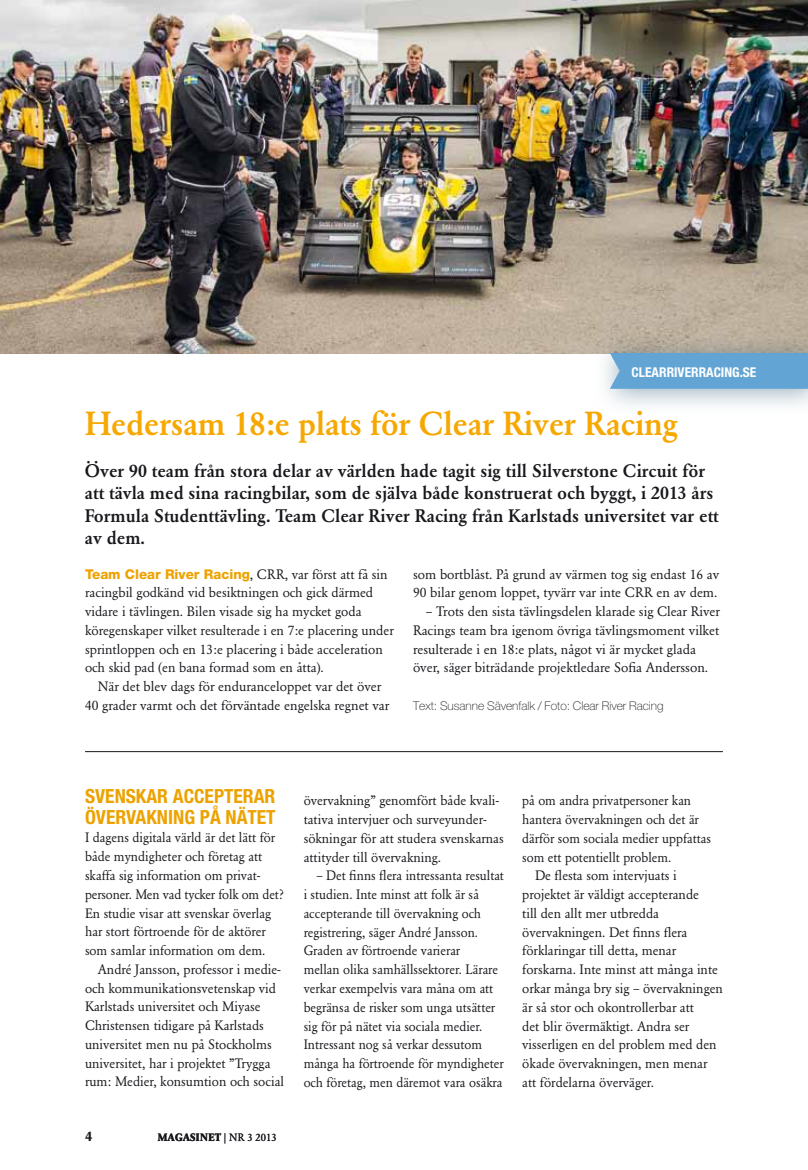
<style>
.page{position:relative;width:808px;height:1170px;background:#fff}
.page>*{position:absolute;margin:0;border:0;box-sizing:border-box;transform-origin:0 0}
.t1{font:500 33px "Garamond BE";letter-spacing:-.01em;color:#f7a800}
.t2{font:700 condensed 19.5px/21px "Helvetica Neue";color:#eda200}
.t3{font:500 18px/22.5px "Garamond BE";color:#1a171c}
.t4{font:13.5px/18.8px "Garamond BE";color:#1a171c}
.t5{font:13.5px/18.8px "Garamond BE";color:#1a171c;scale:.95 1}
.t6{font:13.5px/18.8px "Garamond BE";color:#1a171c;scale:.96 1}
.t7{font:700 condensed 13.5px "Helvetica Neue";color:#fff}
.t8{font:700 13.5px "Garamond BE";color:#1a171c}
.t9{font:100 12px "Helvetica Neue";color:#1a171c}
.t10{font:700 10.5px "Garamond BE";letter-spacing:.02em;color:#1a171c}
.t11{font:10.5px "Garamond BE";color:#1a171c}
.s1{font-family:"Helvetica Neue";font-weight:800;color:#eda200}
</style>
<div class="page">
<img style="left:0;top:0;width:808px;height:353px">
<hr style="left:85px;top:751px;width:638px;height:1px;background:#1a171c">
<div style="left:592px;top:332px;width:216px;height:84px;background:#36607d;opacity:.52"></div>
<div style="left:610px;top:353px;width:198px;height:36px;background:#62a4d3"></div>
<p class="t7" style="left:632px;top:364px;width:126px">CLEARRIVERRACING.SE</p>
<h1 class="t1" style="left:85px;top:404px;width:595px">Hedersam 18:e plats för Clear River Racing</h1>
<p class="t3" style="left:85px;top:459px;width:635px">Över 90 team från stora delar av världen hade tagit sig till Silverstone Circuit för att tävla med sina racingbilar, som de själva både konstruerat och byggt, i 2013 års Formula Studenttävling. Team Clear River Racing från Karlstads universitet var ett av dem.</p>
<p class="t4" style="left:85px;top:564px;width:310px"><span class="s1">Team Clear River Racing</span>, CRR, var först att få sin racingbil godkänd vid besiktningen och gick därmed vidare i tävlingen. Bilen visade sig ha mycket goda köregenskaper vilket resulterade i en 7:e placering under sprintloppen och en 13:e placering i både acceleration och skid pad (en bana formad som en åtta).</p>
<p class="t4" style="left:85px;top:677px;width:306px;text-align:center">När det blev dags för enduranceloppet var det över<br>40 grader varmt och det förväntade engelska regnet var</p>
<p class="t4" style="left:413px;top:564px;width:308px">som bortblåst. På grund av värmen tog sig endast 16 av<br>90 bilar genom loppet, tyvärr var inte CRR en av dem.</p>
<p class="t4" style="left:413px;top:602px;width:309px;text-indent:13px">– Trots den sista tävlingsdelen klarade sig Clear River Racings team bra igenom övriga tävlingsmoment vilket resulterade i en 18:e plats, något vi är mycket glada över, säger biträdande projektledare Sofia Andersson.</p>
<p class="t9" style="left:413px;top:698px;width:252px">Text: Susanne Sävenfalk / Foto: Clear River Racing</p>
<h2 class="t2" style="left:85px;top:785px;width:192px">SVENSKAR ACCEPTERAR<br>ÖVERVAKNING PÅ NÄTET</h2>
<p class="t6" style="left:85px;top:828px;width:209px">I dagens digitala värld är det lätt för både myndigheter och företag att skaffa sig information om privat&shy;personer. Men vad tycker folk om det?<br>En studie visar att svenskar överlag har stort förtroende för de aktörer som samlar information om dem.</p>
<p class="t4" style="left:85px;top:959px;width:201px;text-indent:13px">André Jansson, professor i medie&shy;och kommunikationsvetenskap vid Karlstads universitet och Miyase Christensen tidigare på Karlstads universitet men nu på Stockholms universitet, har i projektet ”Trygga rum: Medier, konsumtion och social</p>
<p class="t8" style="left:85px;top:1128px;width:9px">4</p>
<p class="t10" style="left:158px;top:1131px;width:51px">MAGASINET</p>
<p class="t11" style="left:224px;top:1131px;width:54px">| NR 3 2013</p>
<p class="t4" style="left:304px;top:791px;width:202px">övervakning” genomfört både kvali&shy;tativa intervjuer och surveyunder&shy;sökningar för att studera svenskarnas attityder till övervakning.</p>
<p class="t5" style="left:304px;top:866px;width:212px;text-indent:13px">– Det finns flera intressanta resultat i studien. Inte minst att folk är så accepterande till övervakning och registrering, säger André Jansson.<br>Graden av förtroende varierar<br>mellan olika samhällssektorer. Lärare verkar exempelvis vara måna om att begränsa de risker som unga utsätter sig för på nätet via sociala medier.<br>Intressant nog så verkar dessutom många ha förtroende för myndigheter och företag, men däremot vara osäkra</p>
<p class="t5" style="left:522px;top:791px;width:179px">på om andra privatpersoner kan</p>
<p class="t5" style="left:522px;top:810px;width:187px">hantera övervakningen och det är</p>
<p class="t5" style="left:522px;top:828px;width:200px">därför som sociala medier uppfattas</p>
<p class="t5" style="left:522px;top:847px;width:158px">som ett potentiellt problem.</p>
<p class="t4" style="left:535px;top:866px;width:143px">De flesta som intervjuats i</p>
<p class="t4" style="left:522px;top:885px;width:178px">projektet är väldigt accepterande</p>
<p class="t4" style="left:522px;top:903px;width:138px">till den allt mer utbredda</p>
<p class="t4" style="left:522px;top:922px;width:167px">övervakningen. Det finns flera</p>
<p class="t4" style="left:522px;top:941px;width:155px">förklaringar till detta, menar</p>
<p class="t4" style="left:522px;top:960px;width:197px">forskarna. Inte minst att många inte</p>
<p class="t4" style="left:522px;top:978px;width:202px">orkar många bry sig – övervakningen</p>
<p class="t4" style="left:522px;top:997px;width:173px">är så stor och okontrollerbar att</p>
<p class="t4" style="left:522px;top:1016px;width:169px">det blir övermäktigt. Andra ser</p>
<p class="t4" style="left:522px;top:1035px;width:196px">visserligen en del problem med den</p>
<p class="t4" style="left:522px;top:1053px;width:187px">ökade övervakningen, men menar</p>
<p class="t4" style="left:522px;top:1072px;width:133px">att fördelarna överväger.</p>
</div>
